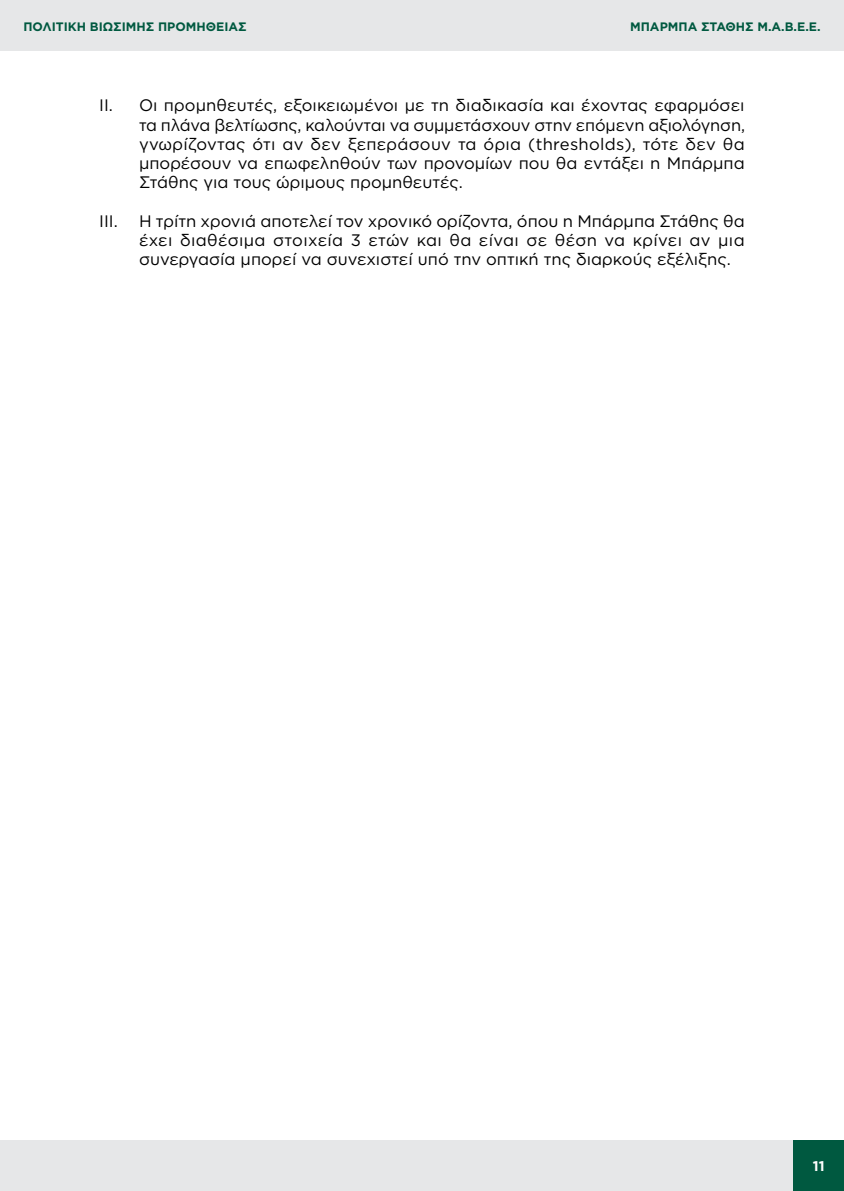
<style>
.page{position:relative;width:844px;height:1191px;background:#fff}
.page>*{position:absolute;margin:0;border:0;box-sizing:border-box;transform-origin:0 0}
.t1{font:16.62px/19.2px "Gotham Greek";color:#000;text-align:justify}
.t2{font:700 14px "Gotham Greek";color:#fff}
.t3{font:700 12.25px "Gotham Greek";color:#005940}
</style>
<div class="page">
<div style="left:0;top:0;width:843px;height:50px;background:#e6e7e8"></div>
<div style="left:0;top:1140px;width:843px;height:51px;background:#e6e7e8"></div>
<div style="left:793px;top:1140px;width:50px;height:51px;background:#005940"></div>
<p class="t3" style="left:23px;top:19px;width:225px">ΠΟΛΙΤΙΚΗ ΒΙΩΣΙΜΗΣ ΠΡΟΜΗΘΕΙΑΣ</p>
<p class="t3" style="left:630px;top:19px;width:192px">ΜΠΆΡΜΠΑ ΣΤΆΘΗΣ Μ.Α.Β.Ε.Ε.</p>
<p class="t1" style="left:139px;top:96px;width:607px;text-indent:-40px">II. Οι προμηθευτές, εξοικειωμένοι με τη διαδικασία και έχοντας εφαρμόσει τα πλάνα βελτίωσης, καλούνται να συμμετάσχουν στην επόμενη αξιολόγηση, γνωρίζοντας ότι αν δεν ξεπεράσουν τα όρια (thresholds), τότε δεν θα μπορέσουν να επωφεληθούν των προνομίων που θα εντάξει η Μπάρμπα Στάθης για τους ώριμους προμηθευτές.</p>
<p class="t1" style="left:99px;top:211px;width:20px">III.</p>
<p class="t1" style="left:139px;top:211px;width:607px">Η τρίτη χρονιά αποτελεί τον χρονικό ορίζοντα, όπου η Μπάρμπα Στάθης θα έχει διαθέσιμα στοιχεία 3 ετών και θα είναι σε θέση να κρίνει αν μια συνεργασία μπορεί να συνεχιστεί υπό την οπτική της διαρκούς εξέλιξης.</p>
<p class="t2" style="left:812px;top:1157px;width:13px">11</p>
</div>
